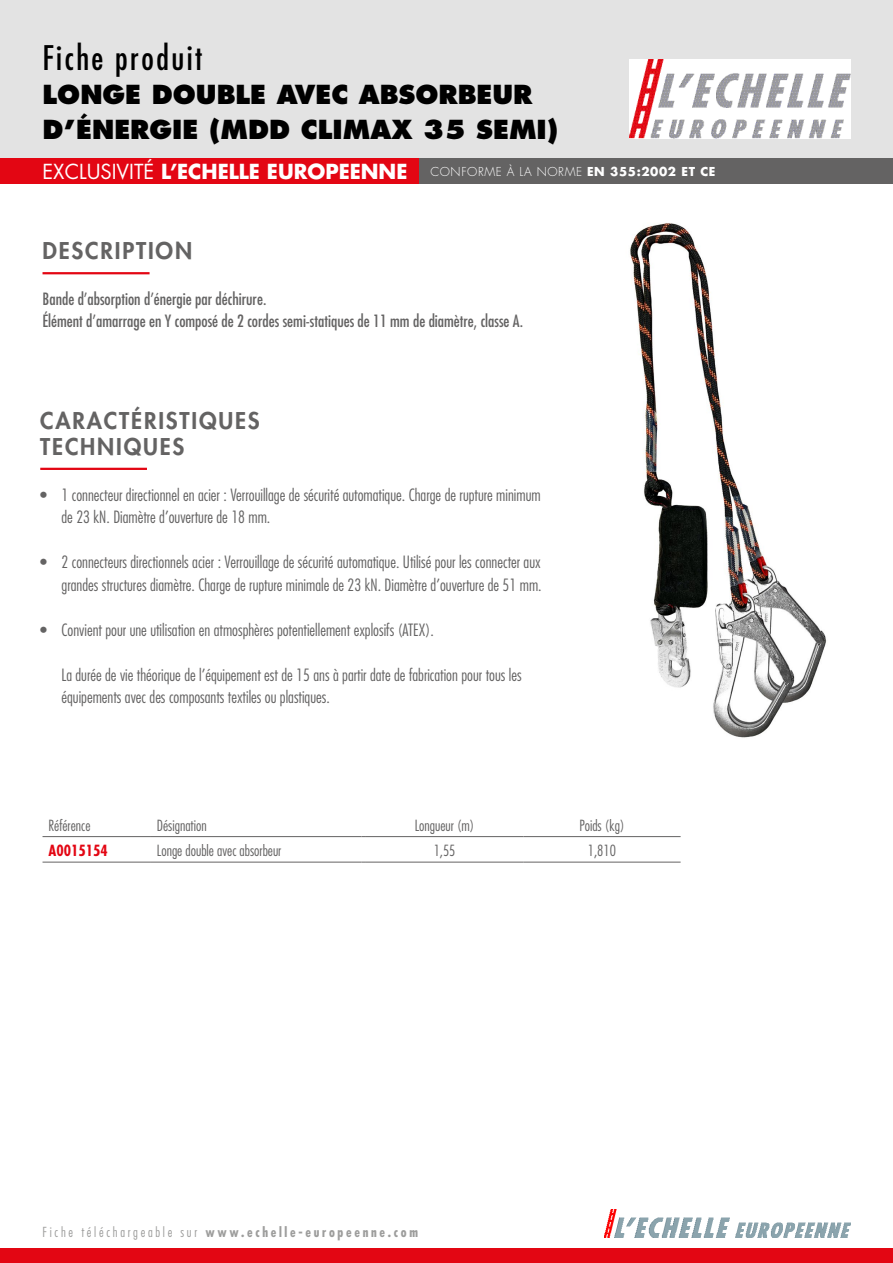
<style>
.page{position:relative;width:893px;height:1263px;background:#fff}
.page>*{position:absolute;margin:0;border:0;box-sizing:border-box;transform-origin:0 0}
.t1{font:condensed 33px "Futura Std";letter-spacing:.075em;color:#000}
.t2{font:800 25.5px/34.5px "Futura Std";color:#000}
.t3{font:800 22.5px/25.5px "Futura Std";letter-spacing:.08em;color:#646363}
.t4{font:700 20.1px "Futura Std";color:#fff}
.t5{font:300 condensed 16.5px/22.5px "Futura Std";color:#646363}
.t6{font:condensed 16.5px/22.5px "Futura Std";color:#646363}
.t7{font:300 condensed 15px "Futura Std";color:#646363}
.t8{font:700 condensed 15px "Futura Std";color:#e30613}
.t9{font:700 condensed 13.5px "Futura Std";letter-spacing:.2em;color:#9d9d9c}
.t10{font:300 condensed 13.5px "Futura Std";letter-spacing:.2em;color:#9d9d9c}
.t11{font:300 12px "Futura Std";letter-spacing:.05em;color:#fff}
.s1{font-weight:400}
.s2{font-weight:700}
</style>
<div class="page">
<hr style="left:43px;top:862px;width:108px;height:1px;background:#646363">
<hr style="left:151px;top:862px;width:210px;height:1px;background:#646363">
<hr style="left:366px;top:862px;width:157px;height:1px;background:#646363">
<hr style="left:523px;top:862px;width:158px;height:1px;background:#646363">
<hr style="left:43px;top:836px;width:108px;height:1px;background:#646363">
<hr style="left:151px;top:836px;width:210px;height:1px;background:#646363">
<hr style="left:366px;top:836px;width:157px;height:1px;background:#646363">
<hr style="left:523px;top:836px;width:158px;height:1px;background:#646363">
<img style="left:630px;top:223px;width:197px;height:515px">
<hr style="left:40px;top:468px;width:107px;height:2px;background:#e30613">
<hr style="left:43px;top:272px;width:107px;height:2px;background:#e30613">
<div style="left:0;top:0;width:893px;height:171px;background:#e3e3e3"></div>
<div style="left:0;top:1249px;width:893px;height:14px;background:#e30613"></div>
<img style="left:605px;top:1209px;width:245px;height:28px">
<div style="left:0;top:158px;width:422px;height:26px;background:#e30613"></div>
<div style="left:419px;top:158px;width:474px;height:26px;background:#646363"></div>
<img style="left:629px;top:60px;width:221px;height:79px">
<h1 class="t1" style="left:43px;top:38px;width:161px">Fiche produit</h1>
<h2 class="t2" style="left:43px;top:77px;width:517px">LONGE DOUBLE AVEC ABSORBEUR<br>D’ÉNERGIE (MDD CLIMAX 35 SEMI(</h2>
<p class="t4" style="left:43px;top:158px;width:366px"><span class="s1">EXCLUSIVITÉ</span> ’L ECHELLE EUROPEENNE</p>
<p class="t11" style="left:430px;top:164px;width:287px">CONFORME À LA NORME <span class="s2">EN 355:2002 ET CE</span></p>
<h3 class="t3" style="left:43px;top:238px;width:151px">DESCRIPTION</h3>
<p class="t6" style="left:43px;top:287px;width:482px">Bande ’d absorption ’d énergie par déchirure.<br>Élément ’d amarrage en Y composé de 2 cordes semi-statiques de 11 mm de diamètre, classe .A</p>
<h3 class="t3" style="left:40px;top:408px;width:221px">CARACTÉRISTIQUES<br>TECHNIQUES</h3>
<p class="t5" style="left:62px;top:483px;width:481px">1 connecteur directionnel en acier : Verrouillage de sécurité automatique. Charge de rupture minimum</p>
<p class="t5" style="left:40px;top:483px;width:8px">•</p>
<p class="t5" style="left:40px;top:551px;width:8px">•</p>
<p class="t5" style="left:40px;top:618px;width:8px">•</p>
<p class="t5" style="left:62px;top:506px;width:210px">de 23 kN. Diamètre ’d ouverture de 18 mm.</p>
<p class="t5" style="left:62px;top:551px;width:481px">2 connecteurs directionnels acier : Verrouillage de sécurité automatique. Utilisé pour les connecter aux</p>
<p class="t5" style="left:62px;top:573px;width:482px">grandes structures diamètre. Charge de rupture minimale de 23 kN. Diamètre ’d ouverture de 51 mm.</p>
<p class="t5" style="left:62px;top:618px;width:374px">Convient pour une utilisation en atmosphères potentiellement explosifs (ATEX .(</p>
<p class="t5" style="left:62px;top:663px;width:462px">La durée de vie théorique de ’l équipement est de 15 ans à partir date de fabrication pour tous les équipements avec des composants textiles ou plastiques.</p>
<p class="t7" style="left:49px;top:816px;width:43px">Référence</p>
<p class="t8" style="left:49px;top:841px;width:61px">A0015154</p>
<p class="t7" style="left:157px;top:816px;width:51px">Désignation</p>
<p class="t7" style="left:157px;top:841px;width:126px">Longe double avec absorbeur</p>
<p class="t7" style="left:415px;top:816px;width:61px">Longueur )m(</p>
<p class="t7" style="left:434px;top:841px;width:23px">1,55</p>
<p class="t7" style="left:579px;top:816px;width:47px">Poids (kg(</p>
<p class="t7" style="left:588px;top:841px;width:30px">1,810</p>
<p class="t10" style="left:43px;top:1224px;width:32px">Fiche</p>
<p class="t10" style="left:81px;top:1224px;width:92px">téléchargeable</p>
<p class="t10" style="left:181px;top:1224px;width:18px">sur</p>
<p class="t9" style="left:205px;top:1224px;width:214px">www.echelle-europeenne.com</p>
</div>
